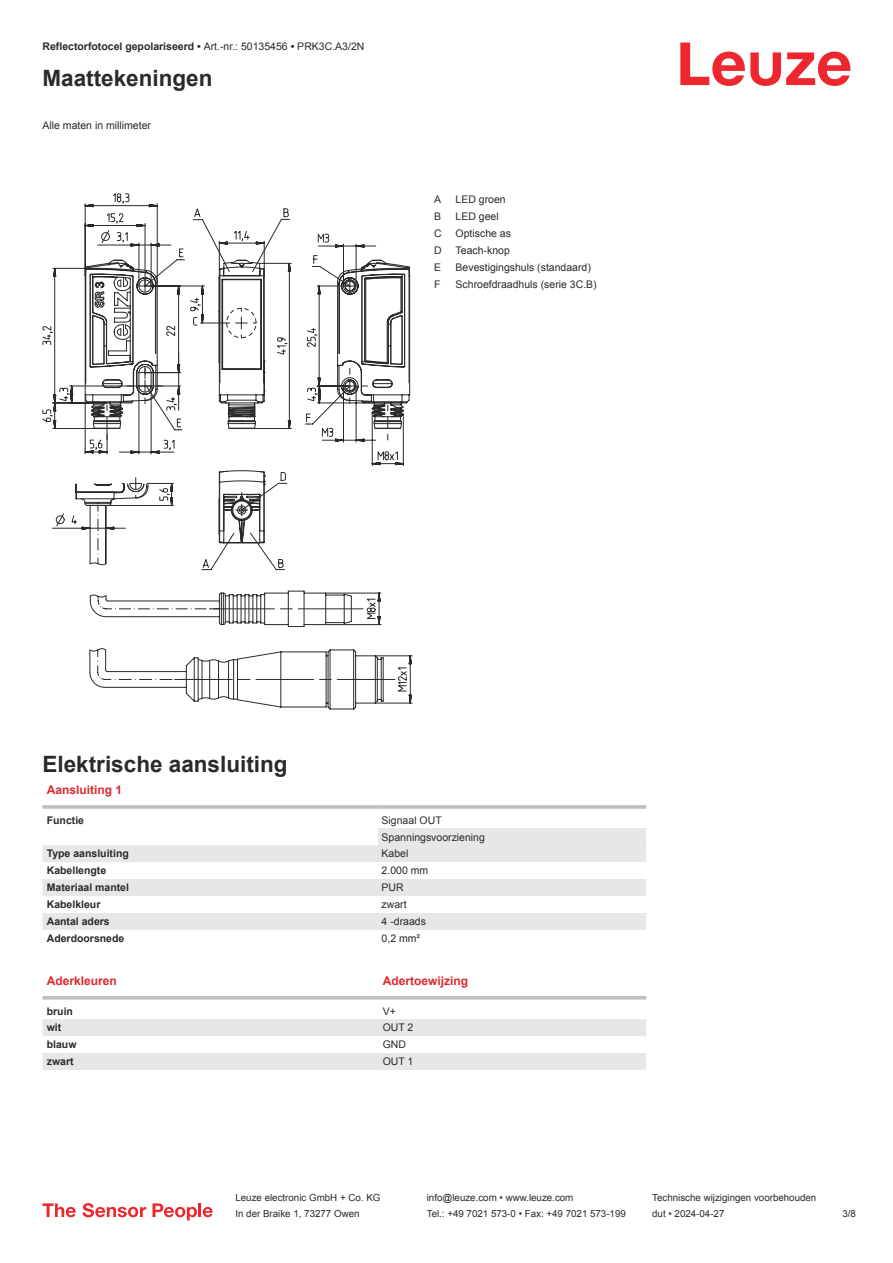
<style>
.page{position:relative;width:893px;height:1263px;background:#fff}
.page>*{position:absolute;margin:0;border:0;box-sizing:border-box;transform-origin:0 0}
.t1{font:700 22.5px "Arial";color:#2b292a}
.t2{font:700 12px "Arial";color:#db2a30}
.t3{font:10.5px/17px "Arial";color:#2b292a}
.t4{font:700 10.5px "Arial";color:#2b292a}
.t5{font:9.75px "Arial";color:#2b292a}
.s1{font-weight:400}
</style>
<div class="page">
<svg style="left:680px;top:43px;width:170px;height:43px"></svg>
<svg style="left:43px;top:845px;width:335px;height:85px;fill:#e6e7e9"></svg>
<hr style="left:43px;top:805px;width:335px;height:4px;background:#bdbfc1">
<hr style="left:378px;top:805px;width:268px;height:4px;background:#c9cbcc">
<div style="left:378px;top:828px;width:268px;height:17px;background:#e6e7e9"></div>
<div style="left:378px;top:845px;width:268px;height:17px;background:#e6e7e9"></div>
<div style="left:378px;top:879px;width:268px;height:17px;background:#e6e7e9"></div>
<div style="left:378px;top:913px;width:268px;height:17px;background:#e6e7e9"></div>
<svg style="left:43px;top:999px;width:603px;height:1px"></svg>
<svg style="left:43px;top:1019px;width:603px;height:51px"></svg>
<hr style="left:43px;top:996px;width:335px;height:3px;background:#bdbfc1">
<hr style="left:378px;top:996px;width:226px;height:3px;background:#bdbfc1">
<hr style="left:604px;top:996px;width:42px;height:3px;background:#bdbfc1">
<svg style="left:43px;top:1203px;width:33px;height:14px"></svg>
<svg style="left:83px;top:1203px;width:63px;height:14px"></svg>
<svg style="left:153px;top:1203px;width:44px;height:17px"></svg>
<hr style="left:198px;top:1203px;width:3px;height:14px;background:#ed272d">
<svg style="left:203px;top:1207px;width:10px;height:10px"></svg>
<svg style="left:91px;top:273px;width:322px;height:431px"></svg>
<svg style="left:52px;top:466px;width:304px;height:214px"></svg>
<svg style="left:43px;top:193px;width:367px;height:273px"></svg>
<svg style="left:97px;top:230px;width:292px;height:298px"></svg>
<p class="t4" style="left:43px;top:43px;width:323px">Reflectorfotocel gepolariseerd • <span class="s1">Art.-nr.: 50135456</span> • <span class="s1">PRK3C.A3/2N</span></p>
<h1 class="t1" style="left:43px;top:70px;width:172px">Maattekeningen</h1>
<p class="t3" style="left:43px;top:117px;width:110px">Alle maten in millimeter</p>
<p class="t3" style="left:434px;top:192px;width:9px">A</p>
<p class="t3" style="left:456px;top:192px;width:52px">LED groen</p>
<p class="t3" style="left:434px;top:209px;width:9px">B</p>
<p class="t3" style="left:456px;top:209px;width:45px">LED geel</p>
<p class="t3" style="left:434px;top:226px;width:9px">C</p>
<p class="t3" style="left:456px;top:226px;width:57px">Optische as</p>
<p class="t3" style="left:434px;top:243px;width:9px">D</p>
<p class="t3" style="left:456px;top:243px;width:56px">Teach-knop</p>
<p class="t3" style="left:434px;top:260px;width:9px">E</p>
<p class="t3" style="left:456px;top:260px;width:137px">Bevestigingshuls (standaard)</p>
<p class="t3" style="left:434px;top:277px;width:8px">F</p>
<p class="t3" style="left:456px;top:277px;width:143px">Schroefdraadhuls (serie 3C.B)</p>
<h1 class="t1" style="left:43px;top:756px;width:247px">Elektrische aansluiting</h1>
<p class="t2" style="left:47px;top:786px;width:77px">Aansluiting 1</p>
<p class="t4" style="left:47px;top:816px;width:39px">Functie</p>
<p class="t3" style="left:382px;top:812px;width:105px">Signaal OUT<br>Spanningsvoorziening</p>
<p class="t4" style="left:47px;top:850px;width:84px">Type aansluiting</p>
<p class="t3" style="left:382px;top:846px;width:28px">Kabel</p>
<p class="t4" style="left:47px;top:867px;width:61px">Kabellengte</p>
<p class="t3" style="left:382px;top:863px;width:48px">2.000 mm</p>
<p class="t4" style="left:47px;top:884px;width:84px">Materiaal mantel</p>
<p class="t3" style="left:382px;top:880px;width:24px">PUR</p>
<p class="t4" style="left:47px;top:900px;width:55px">Kabelkleur</p>
<p class="t3" style="left:382px;top:897px;width:27px">zwart</p>
<p class="t4" style="left:47px;top:917px;width:65px">Aantal aders</p>
<p class="t3" style="left:382px;top:914px;width:46px">4 -draads</p>
<p class="t4" style="left:47px;top:934px;width:79px">Aderdoorsnede</p>
<p class="t3" style="left:382px;top:931px;width:40px">0,2 mm²</p>
<p class="t2" style="left:47px;top:976px;width:72px">Aderkleuren</p>
<p class="t2" style="left:383px;top:976px;width:87px">Adertoewijzing</p>
<p class="t4" style="left:47px;top:1007px;width:28px">bruin</p>
<p class="t3" style="left:383px;top:1003px;width:15px">V+</p>
<p class="t4" style="left:47px;top:1024px;width:16px">wit</p>
<p class="t3" style="left:383px;top:1020px;width:32px">OUT 2</p>
<p class="t4" style="left:47px;top:1041px;width:31px">blauw</p>
<p class="t3" style="left:383px;top:1037px;width:25px">GND</p>
<p class="t4" style="left:47px;top:1057px;width:28px">zwart</p>
<p class="t3" style="left:383px;top:1054px;width:32px">OUT 1</p>
<p class="t5" style="left:235px;top:1194px;width:146px">Leuze electronic GmbH + Co. KG</p>
<p class="t5" style="left:427px;top:1194px;width:148px">info@leuze.com • www.leuze.com</p>
<p class="t5" style="left:652px;top:1194px;width:166px">Technische wijzigingen voorbehouden</p>
<p class="t5" style="left:235px;top:1210px;width:126px">In der Braike 1, 73277 Owen</p>
<p class="t5" style="left:427px;top:1210px;width:201px">Tel.: +49 7021 573-0 • Fax: +49 7021 573-199</p>
<p class="t5" style="left:652px;top:1210px;width:74px">dut • 2024-04-27</p>
<p class="t5" style="left:842px;top:1210px;width:15px">3 /8</p>
</div>
